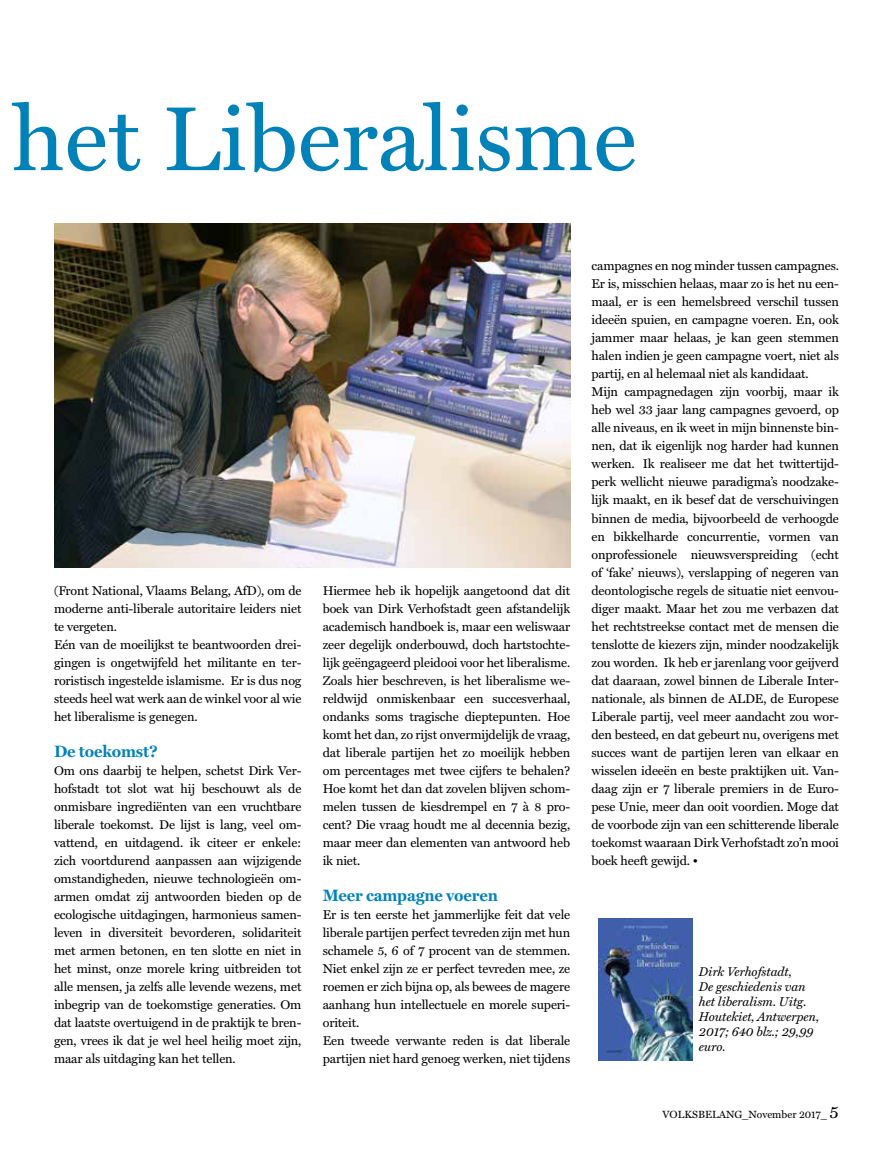
<style>
.page{position:relative;width:893px;height:1149px;background:#fff}
.page>*{position:absolute;margin:0;border:0;box-sizing:border-box;transform-origin:0 0}
.t1{font:91.5px "Miller Text";color:#0082b9}
.t2{font:700 16.5px "Miller Text";letter-spacing:-.01em;color:#0082b9}
.t3{font:12.75px/18px "Miller Text";letter-spacing:-.01em;color:#000}
.t4{font:italic 12.75px/15px "Miller Text";color:#000}
.t5{font:10.5px "Miller Text";color:#000}
.s1{font-size:18px}
</style>
<div class="page">
<img style="left:54px;top:223px;width:516px;height:344px">
<img style="left:598px;top:918px;width:94px;height:141px">
<h1 class="t1" style="left:12px;top:84px;width:627px">het Liberalisme</h1>
<p class="t3" style="left:54px;top:581px;width:249px">(Front National, Vlaams Belang, AfD), om de moderne anti-liberale autoritaire leiders niet te vergeten.<br>Eén van de moeilijkst te beantwoorden drei&shy;gingen is ongetwijfeld het militante en ter&shy;roristisch ingestelde islamisme. Er is dus nog steeds heel wat werk aan de winkel voor al wie het liberalisme is genegen.</p>
<p class="t2" style="left:54px;top:741px;width:105px">De toekomst?</p>
<p class="t3" style="left:54px;top:761px;width:249px;text-align:justify">Om ons daarbij te helpen, schetst Dirk Ver&shy;hofstadt tot slot wat hij beschouwt als de onmisbare ingrediënten van een vruchtbare liberale toekomst. De lijst is lang, veel om&shy;vattend, en uitdagend. ik citeer er enkele: zich voortdurend aanpassen aan wijzigende omstandigheden, nieuwe technologieën om&shy;armen omdat zij antwoorden bieden op de ecologische uitdagingen, harmonieus samen&shy;leven in diversiteit bevorderen, solidariteit met armen betonen, en ten slotte en niet in het minst, onze morele kring uitbreiden tot alle mensen, ja zelfs alle levende wezens, met inbegrip van de toekomstige generaties. Om dat laatste overtuigend in de praktijk te bren&shy;gen, vrees ik dat je wel heel heilig moet zijn, maar als uitdaging kan het tellen.</p>
<p class="t3" style="left:323px;top:581px;width:249px;text-align:justify">Hiermee heb ik hopelijk aangetoond dat dit boek van Dirk Verhofstadt geen afstandelijk academisch handboek is, maar een weliswaar zeer degelijk onderbouwd, doch hartstochte&shy;lijk geëngageerd pleidooi voor het liberalisme.<br>Zoals hier beschreven, is het liberalisme we&shy;reldwijd onmiskenbaar een succesverhaal, ondanks soms tragische dieptepunten. Hoe komt het dan, zo rijst onvermijdelijk de vraag, dat liberale partijen het zo moeilijk hebben om percentages met twee cijfers te behalen?<br>Hoe komt het dan dat zovelen blijven schom&shy;melen tussen de kiesdrempel en 7 à 8 pro&shy;cent? Die vraag houdt me al decennia bezig, maar meer dan elementen van antwoord heb ik niet.</p>
<p class="t2" style="left:323px;top:885px;width:177px">Meer campagne voeren</p>
<p class="t3" style="left:323px;top:905px;width:249px">Er is ten eerste het jammerlijke feit dat vele liberale partijen perfect tevreden zijn met hun schamele 5, 6 of 7 procent van de stemmen.<br>Niet enkel zijn ze er perfect tevreden mee, ze roemen er zich bijna op, als bewees de magere aanhang hun intellectuele en morele superi&shy;oriteit.<br>Een tweede verwante reden is dat liberale partijen niet hard genoeg werken, niet tijdens</p>
<p class="t3" style="left:591px;top:257px;width:249px">campagnes en nog minder tussen campagnes.<br>Er is, misschien helaas, maar zo is het nu een&shy;maal, er is een hemelsbreed verschil tussen ideeën spuien, en campagne voeren. En, ook jammer maar helaas, je kan geen stemmen halen indien je geen campagne voert, niet als partij, en al helemaal niet als kandidaat.<br>Mijn campagnedagen zijn voorbij, maar ik heb wel 33 jaar lang campagnes gevoerd, op alle niveaus, en ik weet in mijn binnenste bin&shy;nen, dat ik eigenlijk nog harder had kunnen werken. Ik realiseer me dat het twittertijd&shy;perk wellicht nieuwe paradigma’s noodzake&shy;lijk maakt, en ik besef dat de verschuivingen binnen de media, bijvoorbeeld de verhoogde en bikkelharde concurrentie, vormen van onprofessionele nieuwsverspreiding (echt of ‘fake’ nieuws), verslapping of negeren van deontologische regels de situatie niet eenvou&shy;diger maakt. Maar het zou me verbazen dat het rechtstreekse contact met de mensen die tenslotte de kiezers zijn, minder noodzakelijk zou worden. Ik heb er jarenlang voor geijverd dat daaraan, zowel binnen de Liberale Inter&shy;nationale, als binnen de ALDE, de Europese Liberale partij, veel meer aandacht zou wor&shy;den besteed, en dat gebeurt nu, overigens met succes want de partijen leren van elkaar en wisselen ideeën en beste praktijken uit. Van&shy;daag zijn er 7 liberale premiers in de Euro&shy;pese Unie, meer dan ooit voordien. Moge dat de voorbode zijn van een schitterende liberale toekomst waaraan Dirk Verhofstadt zo’n mooi boek heeft gewijd. •</p>
<p class="t4" style="left:699px;top:963px;width:122px">Dirk Verhofstadt,<br>De geschiedenis van het liberalism. Uitg.<br>Houtekiet, Antwerpen,<br>2017; 640 blz.; 29,99 euro.</p>
<p class="t5" style="left:662px;top:1108px;width:178px">VOLKSBELANG_November 2017_ <span class="s1">5</span></p>
</div>
